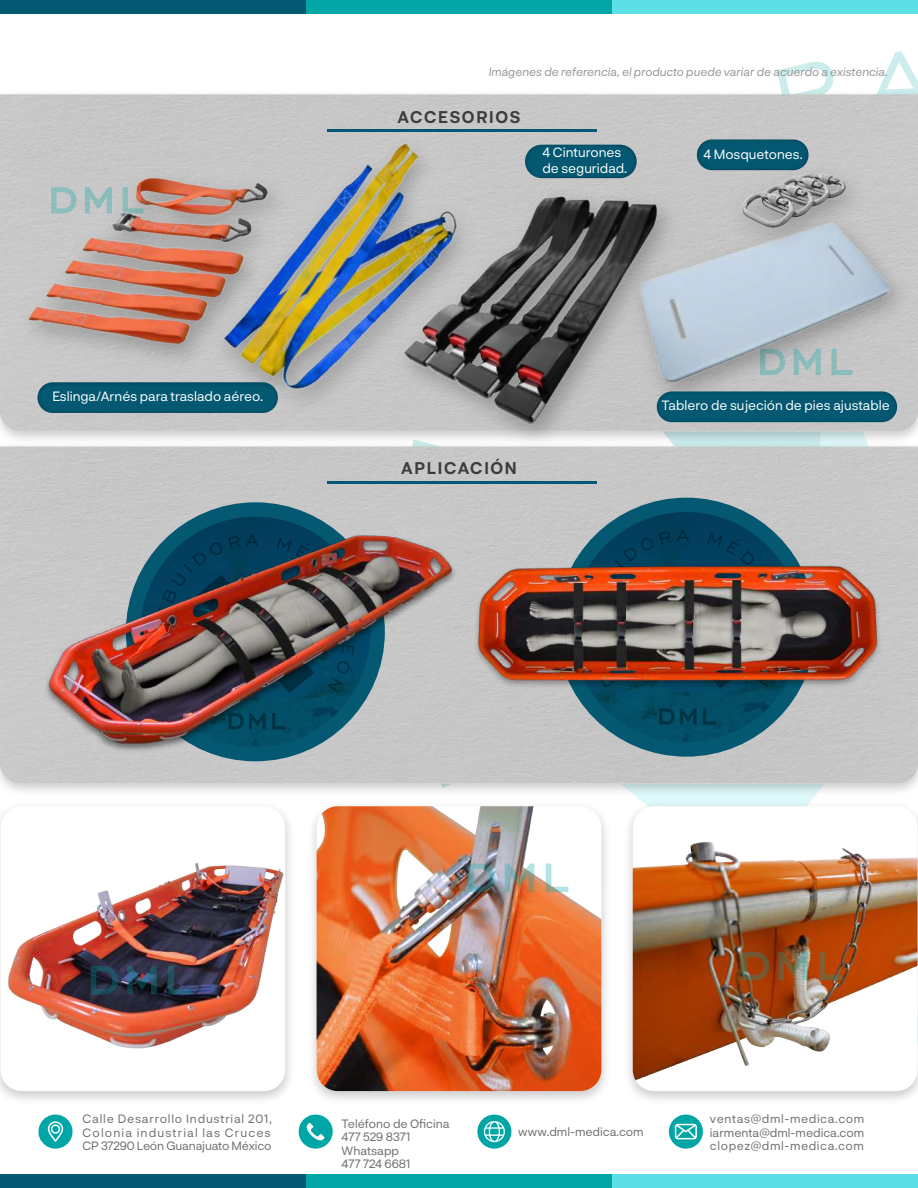
<style>
.page{position:relative;width:918px;height:1188px;background:#fff}
.page>*{position:absolute;margin:0;border:0;box-sizing:border-box;transform-origin:0 0}
.t1{font:700 16.5px "Neurial Grotesk";letter-spacing:.1em;color:#3c3c3b}
.t2{font:13.35px "Neurial Grotesk";color:#fff}
.t3{font:12px/13.5px "Neurial Grotesk";color:#6d6e71;text-align:justify}
.t4{font:italic 11.7px "Neurial Grotesk";color:#939598}
</style>
<div class="page">
<div style="left:306px;top:0;width:306px;height:14px;background:#03a6a6"></div>
<div style="left:612px;top:0;width:306px;height:14px;background:#5ce0e5"></div>
<div style="left:0;top:0;width:306px;height:14px;background:#045872"></div>
<div style="left:306px;top:1174px;width:306px;height:14px;background:#03a6a6"></div>
<div style="left:612px;top:1174px;width:306px;height:14px;background:#5ce0e5"></div>
<div style="left:0;top:1174px;width:306px;height:14px;background:#045872"></div>
<svg style="left:38px;top:1115px;width:34px;height:34px"></svg>
<div style="left:52px;top:1126px;width:7px;height:6px;background:#00a5a5;border-radius:50%"></div>
<svg style="left:299px;top:1115px;width:34px;height:34px"></svg>
<svg style="left:669px;top:1115px;width:34px;height:34px"></svg>
<svg style="left:477px;top:1115px;width:34px;height:34px"></svg>
<svg style="left:777px;top:61px;width:57px;height:25px"></svg>
<svg style="left:880px;top:52px;width:37px;height:34px"></svg>
<img style="left:313px;top:818px;width:293px;height:282px">
<img style="left:317px;top:818px;width:284px;height:273px">
<img style="left:0;top:846px;width:283px;height:219px">
<img style="left:629px;top:819px;width:289px;height:281px">
<img style="left:633px;top:814px;width:285px;height:273px">
<div style="left:0;top:449px;width:918px;height:334px;background:#c9c9c9"></div>
<div style="left:0;top:94px;width:918px;height:337px;background:#c8c8c8"></div>
<svg style="left:91px;top:966px;width:27px;height:28px"></svg>
<svg style="left:127px;top:966px;width:30px;height:28px"></svg>
<svg style="left:168px;top:966px;width:23px;height:28px"></svg>
<img style="left:468px;top:818px;width:100px;height:74px">
<svg style="left:742px;top:952px;width:27px;height:28px"></svg>
<svg style="left:778px;top:952px;width:30px;height:28px"></svg>
<svg style="left:819px;top:952px;width:23px;height:28px"></svg>
<img style="left:0;top:115px;width:194px;height:302px">
<img style="left:194px;top:94px;width:303px;height:311px">
<img style="left:745px;top:191px;width:173px;height:226px">
<img style="left:745px;top:156px;width:131px;height:106px">
<img style="left:745px;top:160px;width:109px;height:80px">
<img style="left:340px;top:121px;width:405px;height:284px">
<div style="left:657px;top:392px;width:240px;height:30px;background:#045872;border-radius:15px"></div>
<div style="left:697px;top:140px;width:111px;height:30px;background:#045872;border-radius:15px"></div>
<div style="left:525px;top:145px;width:112px;height:33px;background:#045872;border-radius:17px"></div>
<div style="left:38px;top:382px;width:240px;height:31px;background:#045872;border-radius:15px"></div>
<div style="left:889px;top:453px;width:28px;height:272px;background:#c8c8c8"></div>
<img style="left:471px;top:400px;width:418px;height:418px">
<img style="left:13px;top:405px;width:472px;height:473px">
<p class="t4" style="left:489px;top:64px;width:400px">Imágenes de referencia, el producto puede variar de acuerdo a existencia.</p>
<p class="t2" style="left:52px;top:387px;width:212px">Eslinga/Arnés para traslado aéreo.</p>
<h1 class="t1" style="left:398px;top:105px;width:124px">ACCESORIOS</h1>
<p class="t2" style="left:542px;top:143px;width:80px">4 Cinturones</p>
<p class="t2" style="left:703px;top:145px;width:101px">4 Mosquetones.</p>
<p class="t2" style="left:542px;top:159px;width:86px">de seguridad.</p>
<h1 class="t1" style="left:401px;top:456px;width:117px">APLICACIÓN</h1>
<p class="t2" style="left:662px;top:396px;width:230px">Tablero de sujeción de pies ajustable</p>
<p class="t3" style="left:83px;top:1112px;width:191px">Calle Desarrollo Industrial 201, Colonia industrial las Cruces CP 37290 León Guanajuato México</p>
<p class="t3" style="left:342px;top:1116px;width:110px;text-align:left">Teléfono de Oficina<br>477 529 8371<br>Whatsapp<br>477 724 6681</p>
<p class="t3" style="left:518px;top:1124px;width:127px">www.dml-medica.com</p>
<p class="t3" style="left:710px;top:1112px;width:156px">ventas@dml-medica.com iarmenta@dml-medica.com clopez@dml-medica.com</p>
</div>
